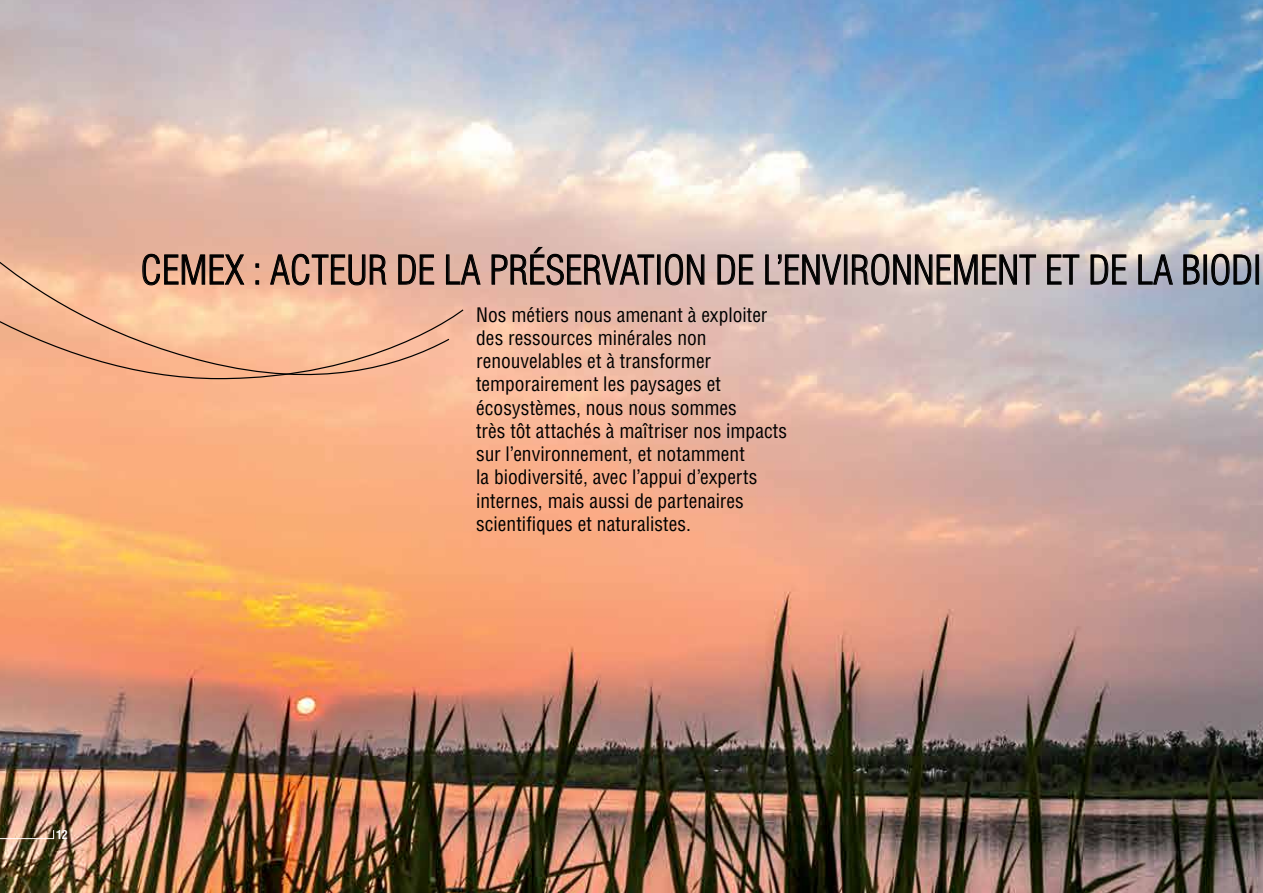
<style>
.page{position:relative;width:1263px;height:893px;background:#fff}
.page>*{position:absolute;margin:0;border:0;box-sizing:border-box;transform-origin:0 0}
.t1{font:300 condensed 39px "Helvetica";color:#000}
.t2{font:condensed 19.5px/23.2px "Helvetica";color:#000}
.t3{font:700 condensed 12px "Helvetica";color:#fff}
</style>
<div class="page">
<img style="left:0;top:0;width:1263px;height:893px">
<svg style="left:0;top:829px;width:54px;height:10px"></svg>
<svg style="left:451px;top:307px;width:14px;height:73px"></svg>
<svg style="left:0;top:249px;width:451px;height:141px;background:#f2b896"></svg>
<svg style="left:142px;top:254px;width:103px;height:31px;background:#b68a74"></svg>
<svg style="left:256px;top:264px;width:3px;height:4px"></svg>
<svg style="left:256px;top:280px;width:3px;height:4px"></svg>
<svg style="left:270px;top:254px;width:116px;height:31px;background:#b78c7a"></svg>
<svg style="left:398px;top:254px;width:36px;height:31px"></svg>
<svg style="left:446px;top:254px;width:35px;height:31px"></svg>
<svg style="left:491px;top:247px;width:163px;height:38px;background:#b4958d"></svg>
<div style="left:657px;top:255px;width:3px;height:29px;border:1px solid #000"></div>
<svg style="left:665px;top:254px;width:39px;height:31px"></svg>
<svg style="left:717px;top:254px;width:36px;height:31px"></svg>
<svg style="left:765px;top:254px;width:76px;height:31px;background:#a79492"></svg>
<div style="left:844px;top:255px;width:3px;height:29px;border:1px solid #000"></div>
<svg style="left:852px;top:254px;width:184px;height:31px;background:#a59894"></svg>
<svg style="left:1047px;top:254px;width:32px;height:31px"></svg>
<svg style="left:1090px;top:254px;width:37px;height:31px"></svg>
<svg style="left:1138px;top:254px;width:35px;height:31px"></svg>
<svg style="left:1183px;top:254px;width:17px;height:31px"></svg>
<div style="left:1204px;top:255px;width:3px;height:29px;border:1px solid #000"></div>
<svg style="left:1211px;top:254px;width:40px;height:31px"></svg>
<div style="left:1256px;top:255px;width:3px;height:29px;border:1px solid #000"></div>
<h1 class="t1" style="left:140px;top:247px;width:1123px">CEMEX : ACTEUR DE LA PRÉSERVATION DE L’ENVIRONNEMENT ET DE LA BIODI</h1>
<p class="t2" style="left:476px;top:302px;width:313px">Nos métiers nous amenant à exploiter des ressources minérales non renouvelables et à transformer temporairement les paysages et écosystèmes, nous nous sommes<br>très tôt attachés à maîtriser nos impacts sur l’environnement, et notamment<br>la biodiversité, avec l’appui d’experts internes, mais aussi de partenaires scientifiques et naturalistes.</p>
<p class="t3" style="left:56px;top:827px;width:13px">12</p>
</div>
